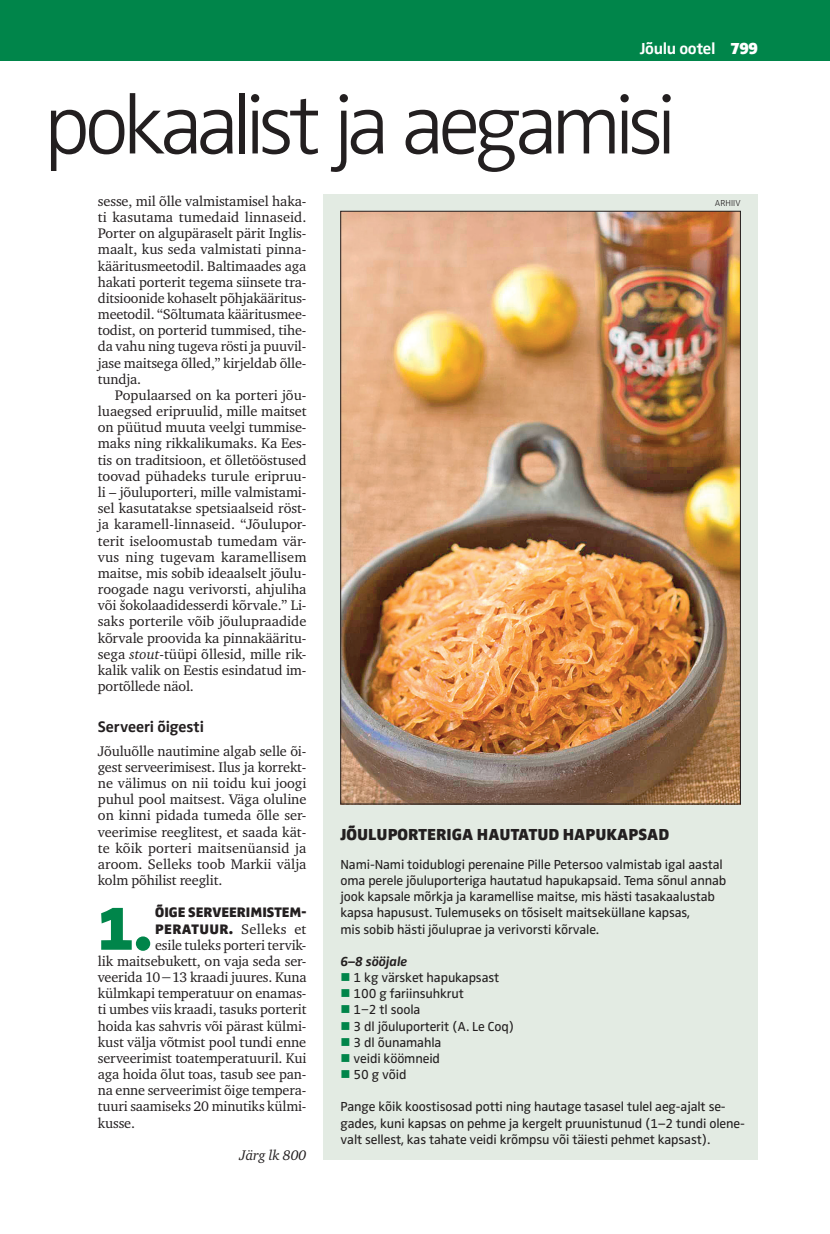
<style>
.page{position:relative;width:830px;height:1234px;background:#fff}
.page>*{position:absolute;margin:0;border:0;box-sizing:border-box;transform-origin:0 0}
.t1{font:300 85.5px "Zwo Pro";letter-spacing:-.075em;color:#231f20}
.t2{font:900 62.7px "Zwo Pro";color:#00854a}
.t3{font:900 16.5px "Zwo Pro";color:#231f20}
.t4{font:700 16.5px "Zwo Pro";letter-spacing:-.02em;color:#fff}
.t5{font:700 15.75px "Zwo Pro";letter-spacing:-.005em;color:#231f20}
.t6{font:14.25px/16.2px "Charter ITC";letter-spacing:-.01em;color:#231f20;text-align:justify}
.t7{font:900 14.25px "Zwo Pro";color:#231f20}
.t8{font:14.25px "Charter ITC";letter-spacing:.02em;color:#231f20}
.t9{font:italic 14.25px "Charter ITC";letter-spacing:-.01em;color:#231f20}
.t10{font:13.5px/16.2px "Zwo Pro";letter-spacing:-.01em;color:#231f20}
.t11{font:italic 700 13.5px "Zwo Pro";letter-spacing:-.01em;color:#231f20}
.t12{font:300 9px "Zwo Pro";color:#231f20}
.s1{font-weight:900}
.s2{font-style:italic}
.s3{font-family:"Zwo Pro";font-weight:900}
.s4{color:#00854a}
</style>
<div class="page">
<div style="left:0;top:0;width:829px;height:60px;background:#00854a"></div>
<div style="left:323px;top:194px;width:434px;height:965px;background:#e3ebe3"></div>
<img style="left:342px;top:213px;width:396px;height:589px">
<p class="t4" style="left:639px;top:39px;width:120px">Jõulu ootel <span class="s1">799</span></p>
<h1 class="t1" style="left:44px;top:76px;width:633px">pokaalist ja aegamisi</h1>
<p class="t6" style="left:98px;top:193px;width:210px">sesse, mil õlle valmistamisel haka&shy;ti kasutama tumedaid linnaseid.<br>Porter on algupäraselt pärit Inglis&shy;maalt, kus seda valmistati pinna&shy;kääritusmeetodil. Baltimaades aga hakati porterit tegema siinsete tra&shy;ditsioonide kohaselt põhjakääritus&shy;meetodil. “Sõltumata kääritusmee&shy;todist, on porterid tummised, tihe&shy;da vahu ning tugeva rösti ja puuvil&shy;jase maitsega õlled,” kirjeldab õlle&shy;tundja.</p>
<p class="t6" style="left:98px;top:387px;width:210px;text-indent:17px">Populaarsed on ka porteri jõu&shy;luaegsed eripruulid, mille maitset on püütud muuta veelgi tummise&shy;maks ning rikkalikumaks. Ka Ees&shy;tis on traditsioon, et õlletööstused toovad pühadeks turule eripruu&shy;li – jõuluporteri, mille valmistami&shy;sel kasutatakse spetsiaalseid röst&shy;ja karamell-linnaseid. “Jõulupor&shy;terit iseloomustab tumedam vär&shy;vus ning tugevam karamellisem maitse, mis sobib ideaalselt jõulu&shy;roogade nagu verivorsti, ahjuliha või šokolaadidesserdi kõrvale.” Li&shy;saks porterile võib jõulupraadide kõrvale proovida ka pinnakääritu&shy;sega <span class="s2">stout</span>-tüüpi õllesid, mille rik&shy;kalik valik on Eestis esindatud im&shy;portõllede näol.</p>
<p class="t5" style="left:98px;top:717px;width:107px">Serveeri õigesti</p>
<p class="t6" style="left:98px;top:742px;width:210px">Jõuluõlle nautimine algab selle õi&shy;gest serveerimisest. Ilus ja korrekt&shy;ne välimus on nii toidu kui joogi puhul pool maitsest. Väga oluline on kinni pidada tumeda õlle ser&shy;veerimise reeglitest, et saada kät&shy;te kõik porteri maitsenüansid ja aroom. Selleks toob Markii välja kolm põhilist reeglit.</p>
<h2 class="t2" style="left:98px;top:890px;width:55px">1.</h2>
<p class="t7" style="left:155px;top:903px;width:74px">ÕIGE SERVEERI</p>
<p class="t7" style="left:250px;top:903px;width:20px">MISTE</p>
<p class="t7" style="left:289px;top:903px;width:18px">M-</p>
<p class="t7" style="left:155px;top:920px;width:11px">PERATUUR</p>
<p class="t8" style="left:229px;top:919px;width:79px"><span class="s3">.</span> Selleks et</p>
<p class="t6" style="left:155px;top:936px;width:153px">esile tuleks porteri tervik-</p>
<p class="t6" style="left:98px;top:952px;width:210px">lik maitsebukett, on vaja seda ser-</p>
<p class="t6" style="left:98px;top:968px;width:210px">veerida 10−13 kraadi juures. Kuna</p>
<p class="t6" style="left:98px;top:985px;width:210px">külmkapi temperatuur on enamas-</p>
<p class="t6" style="left:98px;top:1001px;width:210px">ti umbes viis kraadi, tasuks porterit</p>
<p class="t6" style="left:98px;top:1017px;width:210px">hoida kas sahvris või pärast külmi-</p>
<p class="t6" style="left:98px;top:1033px;width:210px">kust välja võtmist pool tundi enne</p>
<p class="t6" style="left:98px;top:1049px;width:210px">serveerimist toatemperatuuril. Kui</p>
<p class="t6" style="left:98px;top:1065px;width:210px">aga hoida õlut toas, tasub see pan-</p>
<p class="t6" style="left:98px;top:1081px;width:210px">na enne serveerimist õige tempera-</p>
<p class="t6" style="left:98px;top:1098px;width:210px">tuuri saamiseks 20 minutiks külmi-</p>
<p class="t6" style="left:98px;top:1114px;width:39px">kusse.</p>
<p class="t9" style="left:239px;top:1145px;width:68px">Järg lk 800</p>
<p class="t12" style="left:714px;top:198px;width:27px">ARHIIV</p>
<p class="t3" style="left:340px;top:824px;width:330px">JÕULUPORTERIGA HAUTATUD HAPUKAPSAD</p>
<p class="t10" style="left:340px;top:856px;width:387px">Nami-Nami toidublogi perenaine Pille Petersoo valmistab igal aastal oma perele jõuluporteriga hautatud hapukapsaid. Tema sõnul annab jook kapsale mõrkja ja karamellise maitse, mis hästi tasakaalustab kapsa hapusust. Tulemuseks on tõsiselt maitseküllane kapsas,<br>mis sobib hästi jõuluprae ja verivorsti kõrvale.</p>
<p class="t11" style="left:340px;top:953px;width:68px">6–8 sööjale</p>
<p class="t10" style="left:340px;top:969px;width:160px"><span class="s4">■</span> 1 kg värsket hapukapsast</p>
<p class="t10" style="left:340px;top:985px;width:125px"><span class="s4">■</span> 100 g fariinsuhkrut</p>
<p class="t10" style="left:340px;top:1001px;width:81px"><span class="s4">■</span> 1−2 tl soola</p>
<p class="t10" style="left:340px;top:1018px;width:175px"><span class="s4">■</span> 3 dl jõuluporterit (A. Le Coq)</p>
<p class="t10" style="left:340px;top:1034px;width:102px"><span class="s4">■</span> 3 dl õunamahla</p>
<p class="t10" style="left:340px;top:1050px;width:101px"><span class="s4">■</span> veidi köömneid</p>
<p class="t10" style="left:340px;top:1066px;width:68px"><span class="s4">■</span> 50 g võid</p>
<p class="t10" style="left:340px;top:1098px;width:405px">Pange kõik koostisosad potti ning hautage tasasel tulel aeg-ajalt se&shy;gades, kuni kapsas on pehme ja kergelt pruunistunud (1–2 tundi olene&shy;valt sellest, kas tahate veidi krõmpsu või täiesti pehmet kapsast).</p>
</div>
